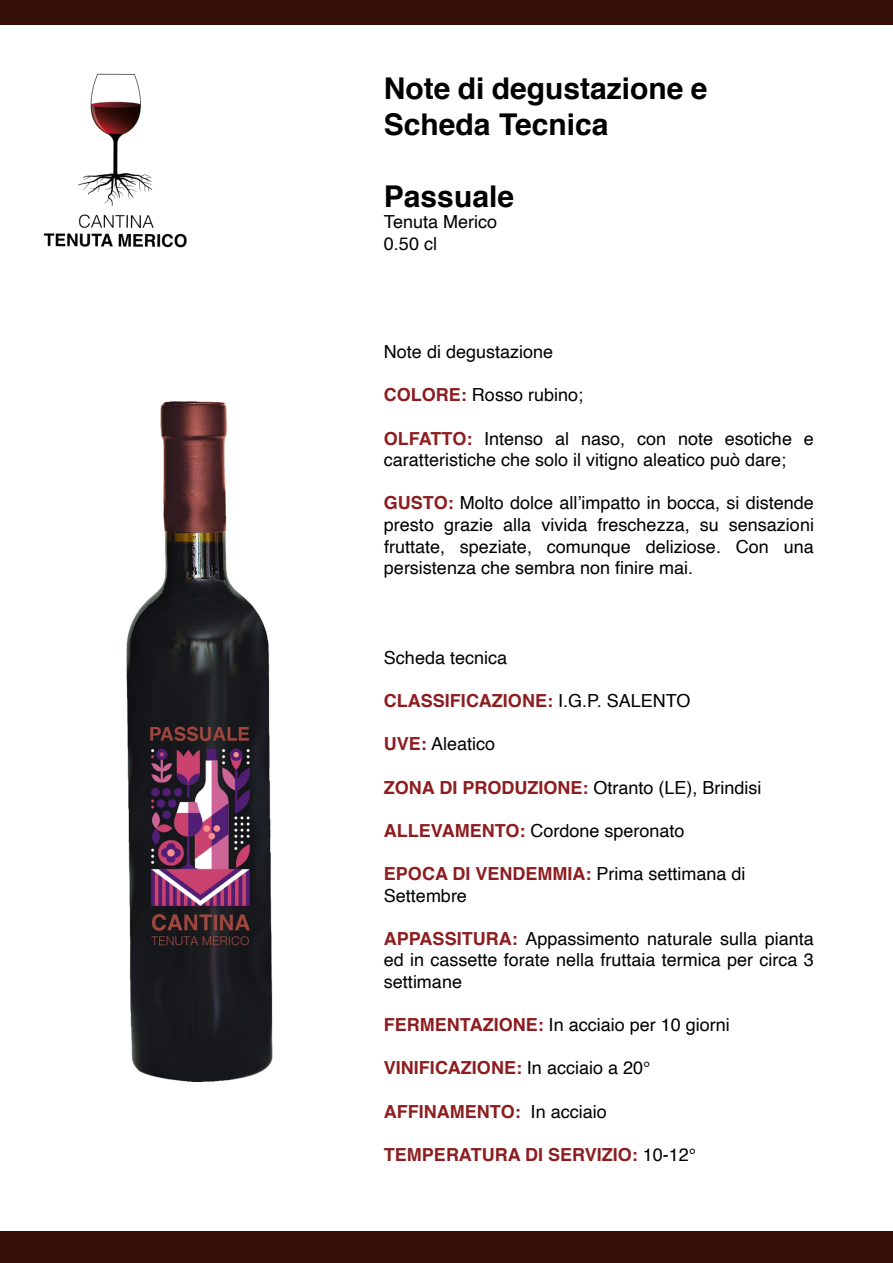
<style>
.page{position:relative;width:893px;height:1263px;background:#fff}
.page>*{position:absolute;margin:0;border:0;box-sizing:border-box;transform-origin:0 0}
.t1{font:700 30px/36px "Helvetica";color:#000}
.t2{font:18px/21.6px "Helvetica";color:#000}
.t3{font:700 18px "Helvetica";color:#8d1d20}
.s1{font-weight:700;color:#8d1d20}
.s2{font-weight:400;color:#000}
</style>
<div class="page">
<img style="left:43px;top:73px;width:144px;height:175px">
<div style="left:0;top:1231px;width:893px;height:32px;background:#38100a"></div>
<div style="left:0;top:0;width:893px;height:25px;background:#38100a"></div>
<img style="left:126px;top:401px;width:146px;height:680px">
<h1 class="t1" style="left:384px;top:70px;width:325px">Note di degustazione e<br>Scheda Tecnica</h1>
<h1 class="t1" style="left:384px;top:178px;width:132px">Passuale</h1>
<p class="t2" style="left:384px;top:212px;width:115px">Tenuta Merico<br>0.50 cl</p>
<p class="t2" style="left:384px;top:342px;width:171px">Note di degustazione</p>
<p class="t2" style="left:384px;top:385px;width:201px"><span class="s1">COLORE:</span> Rosso rubino;</p>
<p class="t2" style="left:384px;top:428px;width:431px"><span class="s1">OLFATTO:</span> Intenso al naso, con note esotiche e caratteristiche che solo il vitigno aleatico può dare;</p>
<p class="t2" style="left:384px;top:493px;width:431px;text-align:justify"><span class="s1">GUSTO:</span> Molto dolce all’impatto in bocca, si distende presto grazie alla vivida freschezza, su sensazioni fruttate, speziate, comunque deliziose. Con una persistenza che sembra non finire mai.</p>
<p class="t2" style="left:384px;top:647px;width:125px">Scheda tecnica</p>
<p class="t3" style="left:384px;top:686px;width:308px">CLASSIFICAZIONE: <span class="s2">I.G.P. SALENTO</span></p>
<p class="t2" style="left:384px;top:734px;width:113px"><span class="s1">UVE:</span> Aleatico</p>
<p class="t2" style="left:384px;top:777px;width:379px"><span class="s1">ZONA DI PRODUZIONE:</span> Otranto (LE), Brindisi</p>
<p class="t2" style="left:384px;top:820px;width:302px"><span class="s1">ALLEVAMENTO:</span> Cordone speronato</p>
<p class="t2" style="left:384px;top:863px;width:363px"><span class="s1">EPOCA DI VENDEMMIA:</span> Prima settimana di<br>Settembre</p>
<p class="t2" style="left:384px;top:928px;width:431px;text-align:justify"><span class="s1">APPASSITURA:</span> Appassimento naturale sulla pianta ed in cassette forate nella fruttaia termica per circa 3 settimane</p>
<p class="t2" style="left:384px;top:1015px;width:347px"><span class="s1">FERMENTAZIONE:</span> In acciaio per 10 giorni</p>
<p class="t3" style="left:384px;top:1053px;width:268px">VINIFICAZIONE: <span class="s2">In acciaio a 20°</span></p>
<p class="t3" style="left:384px;top:1097px;width:224px">AFFINAMENTO: <span class="s2">In acciaio</span></p>
<p class="t3" style="left:384px;top:1140px;width:313px">TEMPERATURA DI SERVIZIO: <span class="s2">10-12°</span></p>
</div>
